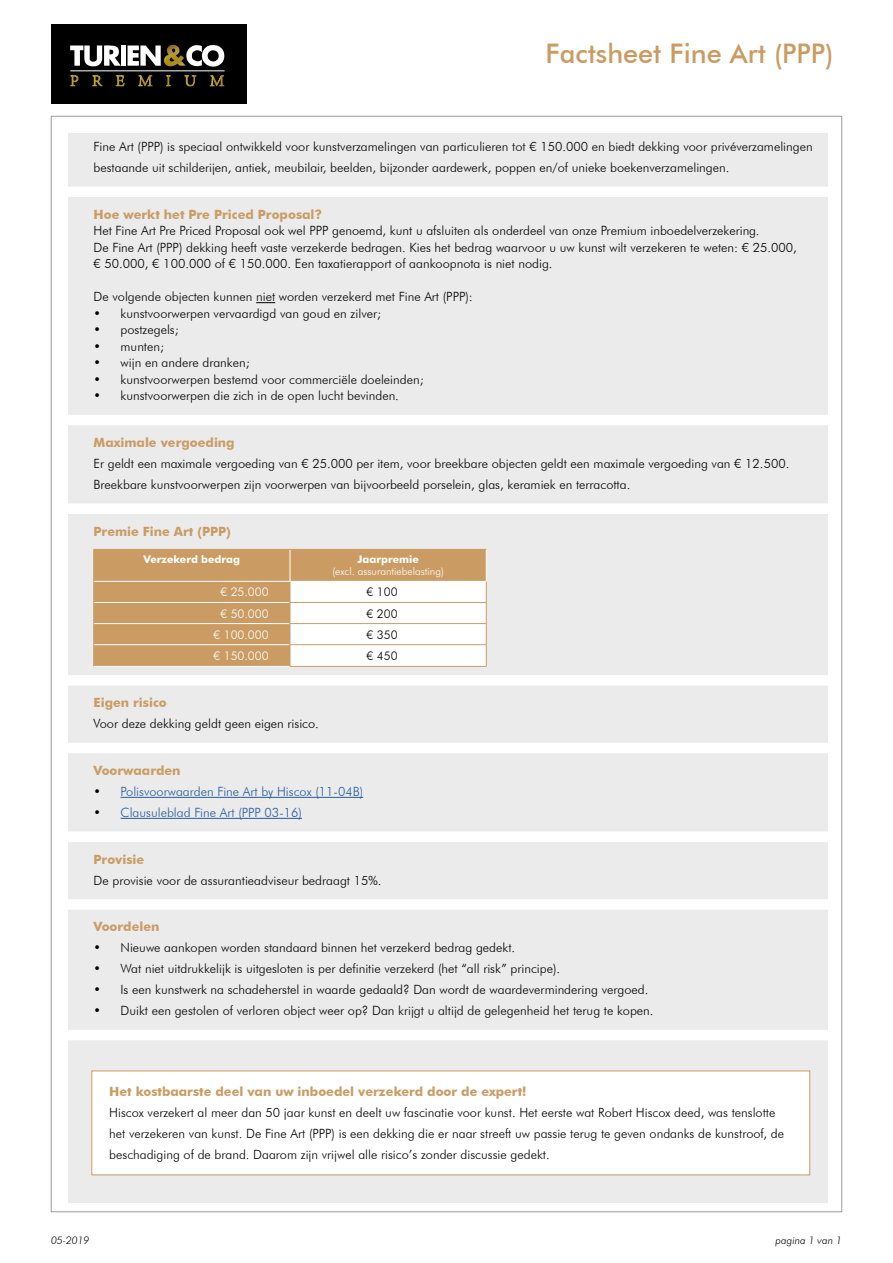
<style>
.page{position:relative;width:893px;height:1263px;background:#fff}
.page>*{position:absolute;margin:0;border:0;box-sizing:border-box;transform-origin:0 0}
.t1{font:500 27px "Futura BT";color:#ca9c64}
.t2{font:300 12.75px/21px "Futura BT";color:#000}
.t3{font:700 12.75px "Futura BT";color:#ca9c64}
.t4{font:300 12.75px "Futura BT";color:#275b9b}
.t5{font:300 12px "Futura BT";color:#fff}
.t6{font:300 12px "Futura BT";color:#000}
.t7{font:300 10.5px "Futura BT";color:#fff}
.t8{font:700 10.5px "Futura BT";color:#fff}
.t9{font:italic 300 10.5px "Futura BT";color:#000}
.s1{color:#000}
</style>
<div class="page">
<div style="left:68px;top:133px;width:760px;height:1069px;background:#ebebeb"></div>
<div style="left:51px;top:24px;width:195px;height:80px;background:#000"></div>
<hr style="left:70px;top:71px;width:155px;height:1px;background:#fff">
<svg style="left:70px;top:44px;width:154px;height:43px"></svg>
<div style="left:64px;top:187px;width:772px;height:10px;background:#fff"></div>
<svg style="left:256px;top:302px;width:19px;height:1px"></svg>
<div style="left:64px;top:415px;width:772px;height:10px;background:#fff"></div>
<div style="left:64px;top:503px;width:772px;height:11px;background:#fff"></div>
<div style="left:64px;top:675px;width:772px;height:11px;background:#fff"></div>
<div style="left:64px;top:743px;width:772px;height:10px;background:#fff"></div>
<hr style="left:121px;top:797px;width:242px;height:1px;background:#275b9b">
<hr style="left:121px;top:818px;width:181px;height:1px;background:#275b9b">
<div style="left:64px;top:831px;width:772px;height:11px;background:#fff"></div>
<div style="left:64px;top:899px;width:772px;height:11px;background:#fff"></div>
<div style="left:64px;top:1030px;width:772px;height:10px;background:#fff"></div>
<div style="left:94px;top:550px;width:392px;height:116px;background:#ca9c64"></div>
<hr style="left:486px;top:549px;width:1px;height:32px;background:#fff">
<hr style="left:290px;top:549px;width:1px;height:32px;background:#fff">
<hr style="left:94px;top:581px;width:196px;height:1px;background:#fff">
<hr style="left:94px;top:602px;width:196px;height:1px;background:#fff">
<hr style="left:94px;top:623px;width:196px;height:1px;background:#fff">
<hr style="left:94px;top:644px;width:196px;height:1px;background:#fff">
<hr style="left:94px;top:666px;width:196px;height:1px;background:#fff">
<hr style="left:290px;top:666px;width:196px;height:1px;background:#ca9c64">
<svg style="left:290px;top:581px;width:197px;height:85px;background:#fcfaf8"></svg>
<hr style="left:94px;top:549px;width:196px;height:1px;background:#ca9c64">
<hr style="left:93px;top:549px;width:1px;height:32px;background:#ca9c64">
<hr style="left:290px;top:549px;width:196px;height:1px;background:#ca9c64">
<svg style="left:93px;top:581px;width:1px;height:85px"></svg>
<div style="left:92px;top:1071px;width:718px;height:104px;background:#fff"></div>
<div style="left:91px;top:1070px;width:719px;height:105px;border:1px solid #ca9c64"></div>
<h1 class="t1" style="left:546px;top:37px;width:289px">Factsheet Fine Art (PPP)</h1>
<p class="t2" style="left:94px;top:136px;width:721px">Fine Art (PPP) is speciaal ontwikkeld voor kunstverzamelingen van particulieren tot € 150.000 en biedt dekking voor privéverzamelingen bestaande uit schilderijen, antiek, meubilair, beelden, bijzonder aardewerk, poppen en/of unieke boekenverzamelingen.</p>
<p class="t3" style="left:94px;top:206px;width:230px">Hoe werkt het Pre Priced Proposal?</p>
<p class="t2" style="left:94px;top:222px;width:705px;line-height:16.5px">Het Fine Art Pre Priced Proposal ook wel PPP genoemd, kunt u afsluiten als onderdeel van onze Premium inboedelverzekering.<br>De Fine Art (PPP) dekking heeft vaste verzekerde bedragen. Kies het bedrag waarvoor u uw kunst wilt verzekeren te weten: € 25.000, € 50.000, € 100.000 of € 150.000. Een taxatierapport of aankoopnota is niet nodig.</p>
<p class="t2" style="left:94px;top:286px;width:381px">De volgende objecten kunnen niet worden verzekerd met Fine Art (PPP):</p>
<p class="t2" style="left:94px;top:303px;width:289px">• kunstvoorwerpen vervaardigd van goud en zilver;</p>
<p class="t2" style="left:94px;top:319px;width:87px">• postzegels;</p>
<p class="t2" style="left:94px;top:336px;width:72px">• munten;</p>
<p class="t2" style="left:94px;top:352px;width:158px">• wijn en andere dranken;</p>
<p class="t2" style="left:94px;top:369px;width:332px">• kunstvoorwerpen bestemd voor commerciële doeleinden;</p>
<p class="t2" style="left:94px;top:385px;width:307px">• kunstvoorwerpen die zich in de open lucht bevinden.</p>
<p class="t3" style="left:94px;top:435px;width:143px">Maximale vergoeding</p>
<p class="t2" style="left:94px;top:453px;width:697px">Er geldt een maximale vergoeding van € 25.000 per item, voor breekbare objecten geldt een maximale vergoeding van € 12.500.<br>Breekbare kunstvoorwerpen zijn voorwerpen van bijvoorbeeld porselein, glas, keramiek en terracotta.</p>
<p class="t3" style="left:94px;top:523px;width:139px">Premie Fine Art (PPP)</p>
<p class="t8" style="left:144px;top:553px;width:98px">Verzekerd bedrag</p>
<p class="t8" style="left:357px;top:553px;width:63px">Jaarpremie</p>
<p class="t7" style="left:332px;top:565px;width:113px">(excl. assurantiebelasting)</p>
<p class="t5" style="left:220px;top:585px;width:50px">€ 25.000</p>
<p class="t6" style="left:367px;top:585px;width:33px">€ 100</p>
<p class="t5" style="left:220px;top:606px;width:50px">€ 50.000</p>
<p class="t6" style="left:367px;top:606px;width:33px">€ 200</p>
<p class="t5" style="left:213px;top:627px;width:57px">€ 100.000</p>
<p class="t6" style="left:367px;top:627px;width:33px">€ 350</p>
<p class="t5" style="left:213px;top:648px;width:57px">€ 150.000</p>
<p class="t6" style="left:367px;top:648px;width:33px">€ 450</p>
<p class="t3" style="left:94px;top:695px;width:75px">Eigen risico</p>
<p class="t2" style="left:94px;top:713px;width:227px">Voor deze dekking geldt geen eigen risico.</p>
<p class="t3" style="left:94px;top:763px;width:89px">Voorwaarden</p>
<p class="t4" style="left:94px;top:784px;width:271px"><span class="s1">•</span> Polisvoorwaarden Fine Art by Hiscox (11-04B)</p>
<p class="t4" style="left:94px;top:805px;width:210px"><span class="s1">•</span> Clausuleblad Fine Art (PPP 03-16)</p>
<p class="t3" style="left:94px;top:851px;width:52px">Provisie</p>
<p class="t2" style="left:94px;top:869px;width:289px">De provisie voor de assurantieadviseur bedraagt 15%.</p>
<p class="t3" style="left:94px;top:919px;width:68px">Voordelen</p>
<p class="t2" style="left:94px;top:937px;width:423px">• Nieuwe aankopen worden standaard binnen het verzekerd bedrag gedekt.</p>
<p class="t2" style="left:94px;top:958px;width:468px">• Wat niet uitdrukkelijk is uitgesloten is per definitie verzekerd (het “all risk” principe).</p>
<p class="t2" style="left:94px;top:979px;width:556px">• Is een kunstwerk na schadeherstel in waarde gedaald? Dan wordt de waardevermindering vergoed.</p>
<p class="t2" style="left:94px;top:1000px;width:561px">• Duikt een gestolen of verloren object weer op? Dan krijgt u altijd de gelegenheid het terug te kopen.</p>
<p class="t3" style="left:109px;top:1084px;width:419px">Het kostbaarste deel van uw inboedel verzekerd door de expert!</p>
<p class="t2" style="left:109px;top:1102px;width:676px">Hiscox verzekert al meer dan 50 jaar kunst en deelt uw fascinatie voor kunst. Het eerste wat Robert Hiscox deed, was tenslotte het verzekeren van kunst. De Fine Art (PPP) is een dekking die er naar streeft uw passie terug te geven ondanks de kunstroof, de beschadiging of de brand. Daarom zijn vrijwel alle risico’s zonder discussie gedekt.</p>
<p class="t9" style="left:51px;top:1234px;width:40px">05-2019</p>
<p class="t9" style="left:775px;top:1234px;width:68px">pagina 1 van 1</p>
</div>
